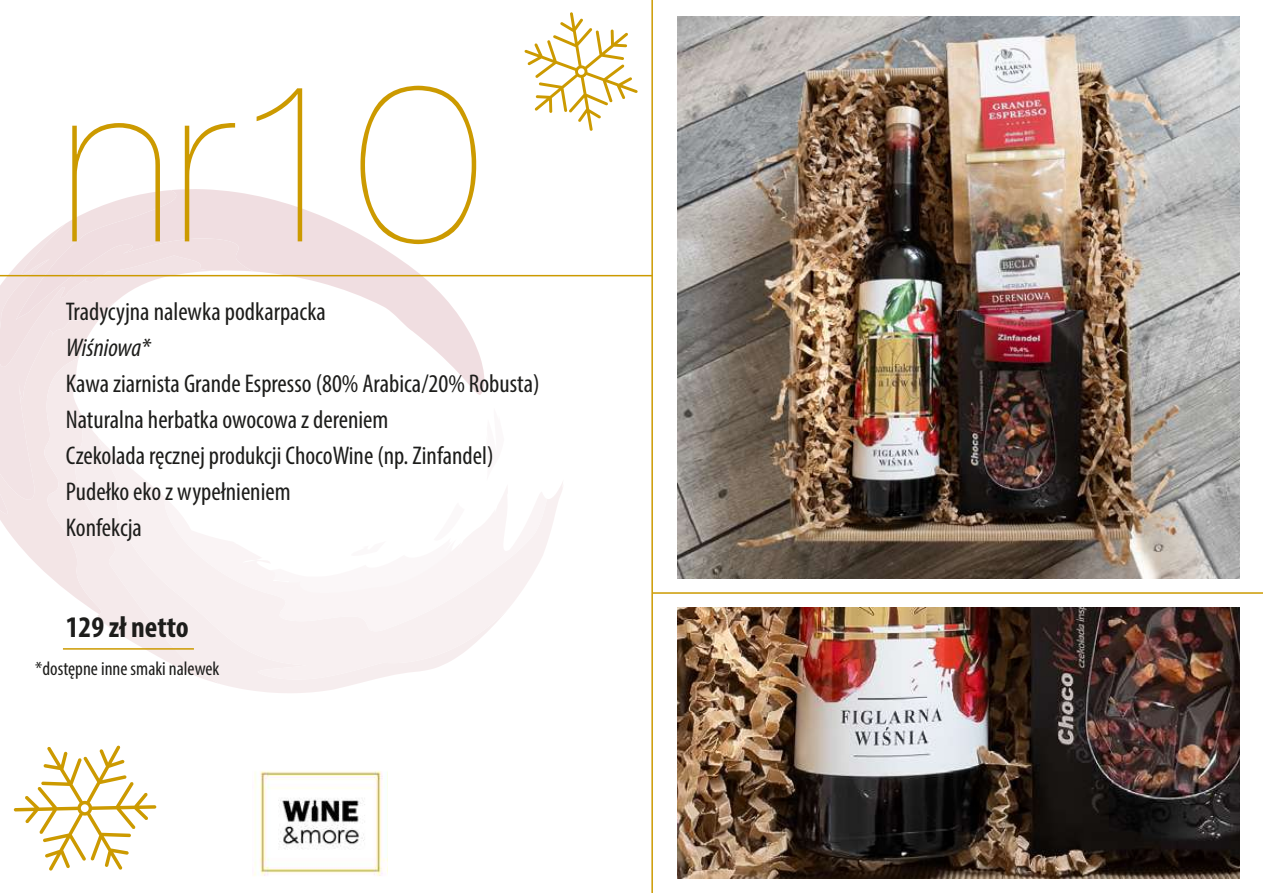
<style>
.page{position:relative;width:1263px;height:893px;background:#fff}
.page>*{position:absolute;margin:0;border:0;box-sizing:border-box;transform-origin:0 0}
.t1{font:300 225px "Aovel Sans";color:#cc9a00}
.t2{font:700 condensed 30px "Myriad Pro";color:#1d1d1b}
.t3{font:condensed 25.65px/36px "Myriad Pro";color:#1d1d1b}
.t4{font:italic condensed 25.65px "Myriad Pro";color:#1d1d1b}
.t5{font:condensed 19.5px "Myriad Pro";color:#1d1d1b}
</style>
<div class="page">
<svg style="left:176px;top:189px;width:309px;height:206px"></svg>
<svg style="left:0;top:190px;width:254px;height:380px"></svg>
<svg style="left:220px;top:416px;width:150px;height:277px"></svg>
<svg style="left:43px;top:358px;width:177px;height:326px"></svg>
<svg style="left:98px;top:437px;width:465px;height:243px"></svg>
<svg style="left:164px;top:484px;width:383px;height:147px"></svg>
<img style="left:254px;top:770px;width:134px;height:106px">
<img style="left:677px;top:17px;width:562px;height:562px">
<img style="left:677px;top:608px;width:562px;height:271px">
<hr style="left:651px;top:0;width:2px;height:893px;background:#cc9a00">
<hr style="left:653px;top:592px;width:610px;height:2px;background:#cc9a00">
<svg style="left:14px;top:745px;width:142px;height:126px"></svg>
<svg style="left:524px;top:12px;width:114px;height:119px"></svg>
<hr style="left:0;top:275px;width:652px;height:1px;background:#cc9a00">
<hr style="left:63px;top:648px;width:131px;height:2px;background:#cc9a00">
<h1 class="t1" style="left:60px;top:32px;width:422px">nr10</h1>
<p class="t3" style="left:66px;top:293px;width:262px">Tradycyjna nalewka podkarpacka</p>
<p class="t4" style="left:66px;top:332px;width:86px">Wiśniowa*</p>
<p class="t3" style="left:66px;top:365px;width:475px">Kawa ziarnista Grande Espresso (80% Arabica/20% Robusta)<br>Naturalna herbatka owocowa z dereniem<br>Czekolada ręcznej produkcji ChocoWine (np. Zinfandel)<br>Pudełko eko z wypełnieniem<br>Konfekcja</p>
<p class="t2" style="left:66px;top:608px;width:124px">129 zł netto</p>
<p class="t5" style="left:35px;top:657px;width:186px">*dostępne inne smaki nalewek</p>
</div>
